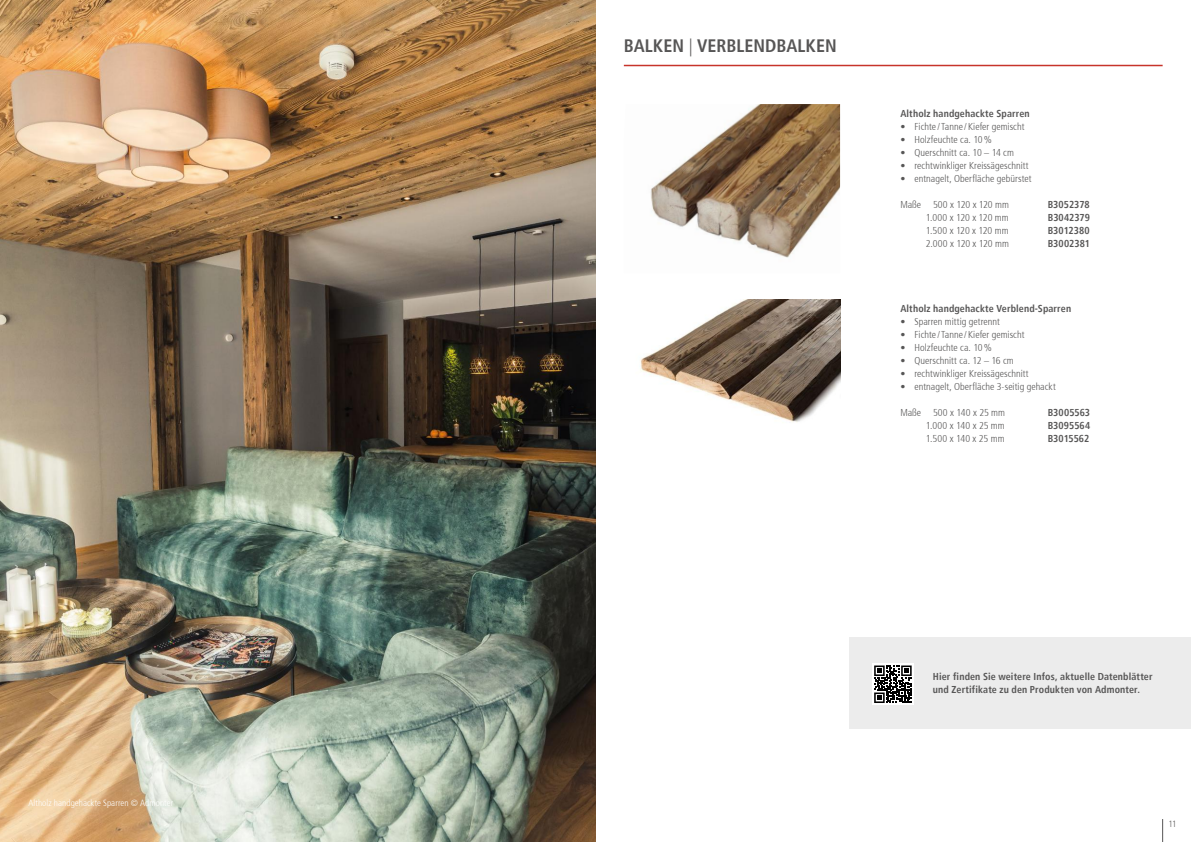
<style>
.page{position:relative;width:1191px;height:842px;background:#fff}
.page>*{position:absolute;margin:0;border:0;box-sizing:border-box;transform-origin:0 0}
.t1{font:700 condensed 18px "Frutiger";color:#575656}
.t2{font:300 condensed 10px "Frutiger";letter-spacing:.005em;color:#575656}
.t3{font:700 condensed 10px/13px "Frutiger";letter-spacing:.01em;color:#575656}
.t4{font:300 condensed 9px "Frutiger";letter-spacing:.01em;color:#fff}
.t5{font:300 condensed 9px "Frutiger";color:#575656}
.s1{font-weight:300}
</style>
<div class="page">
<hr style="left:624px;top:65px;width:538px;height:1px;background:#c7342b">
<svg style="left:1162px;top:819px;width:1px;height:23px"></svg>
<img style="left:650px;top:104px;width:190px;height:154px">
<img style="left:0;top:0;width:595px;height:842px">
<div style="left:849px;top:638px;width:342px;height:91px;background:#ececec"></div>
<div style="left:872px;top:663px;width:41px;height:42px;background:linear-gradient(to right,#fbfbfb,#fff)"></div>
<svg style="left:874px;top:665px;width:37px;height:38px"></svg>
<img style="left:640px;top:299px;width:200px;height:124px">
<p class="t4" style="left:28px;top:798px;width:146px">Altholz handgehackte Sparren © Admonter</p>
<h1 class="t1" style="left:624px;top:35px;width:214px">BALKEN <span class="s1">|</span> VERBLENDBALKEN</h1>
<p class="t3" style="left:900px;top:107px;width:131px">Altholz handgehackte Sparren</p>
<p class="t2" style="left:900px;top:121px;width:126px">• Fichte / Tanne / Kiefer gemischt</p>
<p class="t2" style="left:900px;top:134px;width:93px">• Holzfeuchte ca. 10%</p>
<p class="t2" style="left:900px;top:147px;width:115px">• Querschnitt ca. 10 – 14 cm</p>
<p class="t2" style="left:900px;top:160px;width:130px">• rechtwinkliger Kreissägeschnitt</p>
<p class="t2" style="left:900px;top:173px;width:133px">• entnagelt, Oberfläche gebürstet</p>
<p class="t2" style="left:900px;top:199px;width:110px">Maße 500 x 120 x 120 mm</p>
<p class="t3" style="left:1047px;top:198px;width:43px">B3052378</p>
<p class="t2" style="left:926px;top:212px;width:84px">1.000 x 120 x 120 mm</p>
<p class="t3" style="left:1047px;top:211px;width:44px">B3042379</p>
<p class="t2" style="left:926px;top:225px;width:84px">1.500 x 120 x 120 mm</p>
<p class="t3" style="left:1047px;top:224px;width:43px">B3012380</p>
<p class="t2" style="left:926px;top:238px;width:85px">2.000 x 120 x 120 mm</p>
<p class="t3" style="left:1047px;top:237px;width:44px">B3002381</p>
<p class="t3" style="left:900px;top:302px;width:172px">Altholz handgehackte Verblend-Sparren</p>
<p class="t2" style="left:900px;top:316px;width:101px">• Sparren mittig getrennt</p>
<p class="t2" style="left:900px;top:329px;width:126px">• Fichte / Tanne / Kiefer gemischt</p>
<p class="t2" style="left:900px;top:342px;width:93px">• Holzfeuchte ca. 10%</p>
<p class="t2" style="left:900px;top:355px;width:115px">• Querschnitt ca. 12 – 16 cm</p>
<p class="t2" style="left:900px;top:368px;width:130px">• rechtwinkliger Kreissägeschnitt</p>
<p class="t2" style="left:900px;top:381px;width:157px">• entnagelt, Oberfläche 3-seitig gehackt</p>
<p class="t2" style="left:900px;top:407px;width:106px">Maße 500 x 140 x 25 mm</p>
<p class="t3" style="left:1047px;top:406px;width:44px">B3005563</p>
<p class="t2" style="left:926px;top:420px;width:80px">1.000 x 140 x 25 mm</p>
<p class="t3" style="left:1047px;top:419px;width:44px">B3095564</p>
<p class="t2" style="left:926px;top:433px;width:80px">1.500 x 140 x 25 mm</p>
<p class="t3" style="left:1047px;top:432px;width:43px">B3015562</p>
<p class="t3" style="left:933px;top:670px;width:221px">Hier finden Sie weitere Infos, aktuelle Datenblätter und Zertifikate zu den Produkten von Admonter.</p>
<p class="t5" style="left:1168px;top:818px;width:9px">11</p>
</div>
